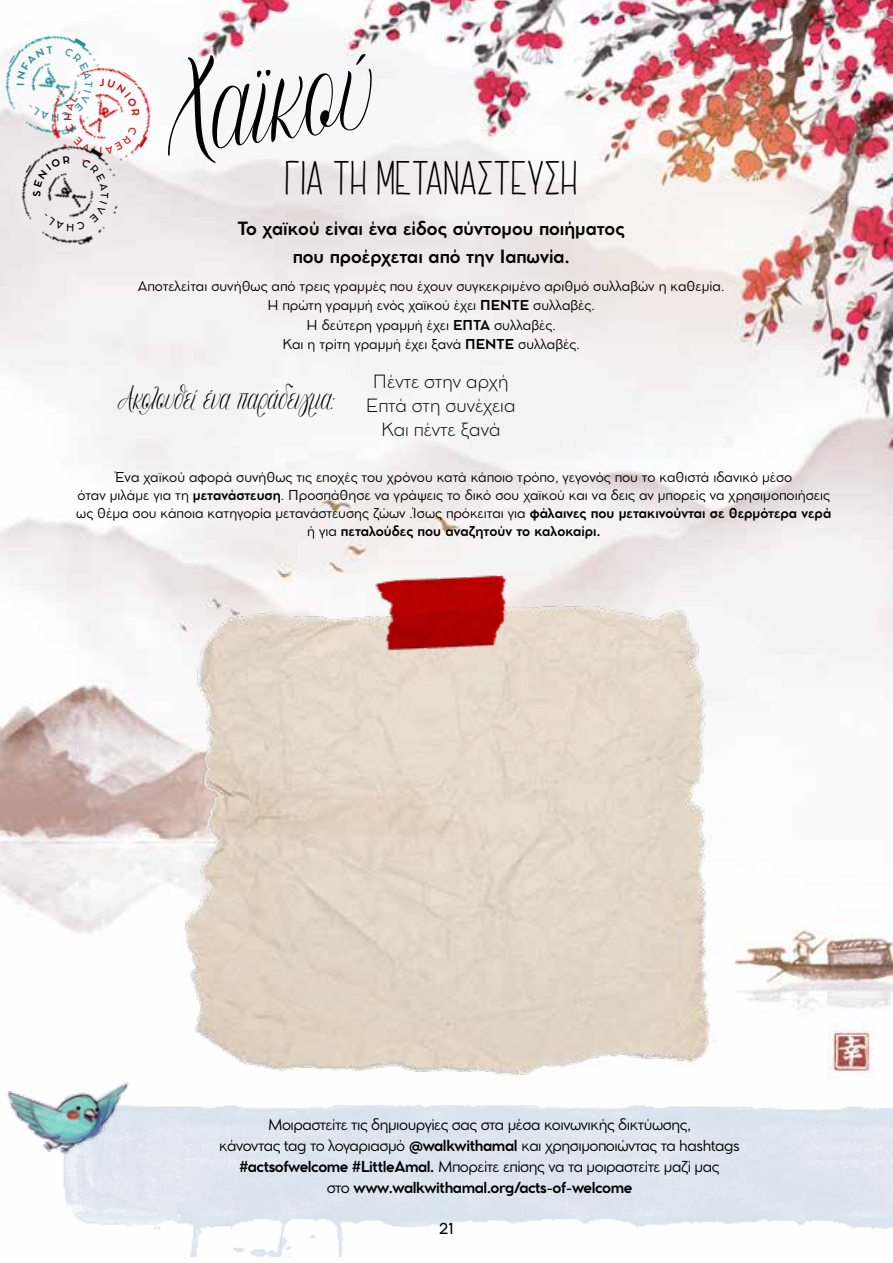
<style>
.page{position:relative;width:893px;height:1263px;background:#fff}
.page>*{position:absolute;margin:0;border:0;box-sizing:border-box;transform-origin:0 0}
.t1{font:119.85px "French Armoire";color:#000}
.t2{font:700 38.25px "Juvenile";color:#000}
.t3{font:30.75px "French Armoire";color:#000}
.t4{font:700 18px/28px "Cocomat Pro";color:#000;text-align:center}
.t5{font:300 18px/24px "Cocomat Pro";color:#000;text-align:center}
.t6{font:15px/21px "Cocomat Pro";letter-spacing:-.03em;color:#000;text-align:center}
.t7{font:500 15px "Cocomat Pro";color:#000}
.t8{font:13.5px/19.5px "Cocomat Pro";color:#000;text-align:center}
.s1{font-weight:700}
</style>
<div class="page">
<img style="left:0;top:0;width:893px;height:1257px">
<img style="left:156px;top:593px;width:569px;height:484px">
<img style="left:370px;top:558px;width:153px;height:114px">
<img style="left:58px;top:1099px;width:835px;height:157px">
<img style="left:0;top:1073px;width:131px;height:82px">
<img style="left:0;top:15px;width:126px;height:141px">
<img style="left:140px;top:47px;width:30px;height:141px">
<div style="left:1px;top:125px;width:141px;height:141px;background:#eee8ea"></div>
<svg style="left:17px;top:46px;width:123px;height:185px"></svg>
<h1 class="t1" style="left:162px;top:42px;width:206px;rotate:-7deg">Χαϊκού</h1>
<h2 class="t2" style="left:285px;top:153px;width:294px">ΓΙΑ ΤΗ ΜΕΤΑΝΑΣΤΕΥΣΗ</h2>
<h3 class="t4" style="left:238px;top:214px;width:389px">Το χαϊκού είναι ένα είδος σύντομου ποιήματος που προέρχεται από την Ιαπωνία.</h3>
<p class="t8" style="left:138px;top:276px;width:588px">Αποτελείται συνήθως από τρεις γραμμές που έχουν συγκεκριμένο αριθμό συλλαβών η καθεμία.<br>Η πρώτη γραμμή ενός χαϊκού έχει <span class="s1">ΠΕΝΤΕ</span> συλλαβές.<br>Η δεύτερη γραμμή έχει <span class="s1">ΕΠΤΑ</span> συλλαβές.<br>Και η τρίτη γραμμή έχει ξανά <span class="s1">ΠΕΝΤΕ</span> συλλαβές.</p>
<h3 class="t5" style="left:366px;top:368px;width:151px">Πέντε στην αρχή<br>Επτά στη συνέχεια<br>Και πέντε ξανά</h3>
<p class="t8" style="left:76px;top:468px;width:756px;line-height:18px">Ένα χαϊκού αφορά συνήθως τις εποχές του χρόνου κατά κάποιο τρόπο, γεγονός που το καθιστά ιδανικό μέσο<br>όταν μιλάμε για τη <span class="s1">μετανάστευση</span>. Προσπάθησε να γράψεις το δικό σου χαϊκού και να δεις αν μπορείς να χρησιμοποιήσεις ως θέμα σου κάποια κατηγορία μετανάστευσης ζώων .Ίσως πρόκειται για <span class="s1">φάλαινες που μετακινούνται σε θερμότερα νερά </span>ή για <span class="s1">πεταλούδες που αναζητούν το καλοκαίρι.</span></p>
<h3 class="t3" style="left:119px;top:380px;width:217px">Ακολουθεί ένα παράδειγμα:</h3>
<p class="t6" style="left:219px;top:1113px;width:522px">Μοιραστείτε τις δημιουργίες σας στα μέσα κοινωνικής δικτύωσης,<br>κάνοντας tag το λογαριασμό <span class="s1">@walkwithamal</span> και χρησιμοποιώντας τα hashtags <span class="s1">#actsofwelcome #LittleAmal.</span> Μπορείτε επίσης να τα μοιραστείτε μαζί μας<br>στο <span class="s1">www.walkwithamal.org/acts-of-welcome</span></p>
<p class="t7" style="left:439px;top:1216px;width:16px">21</p>
</div>
